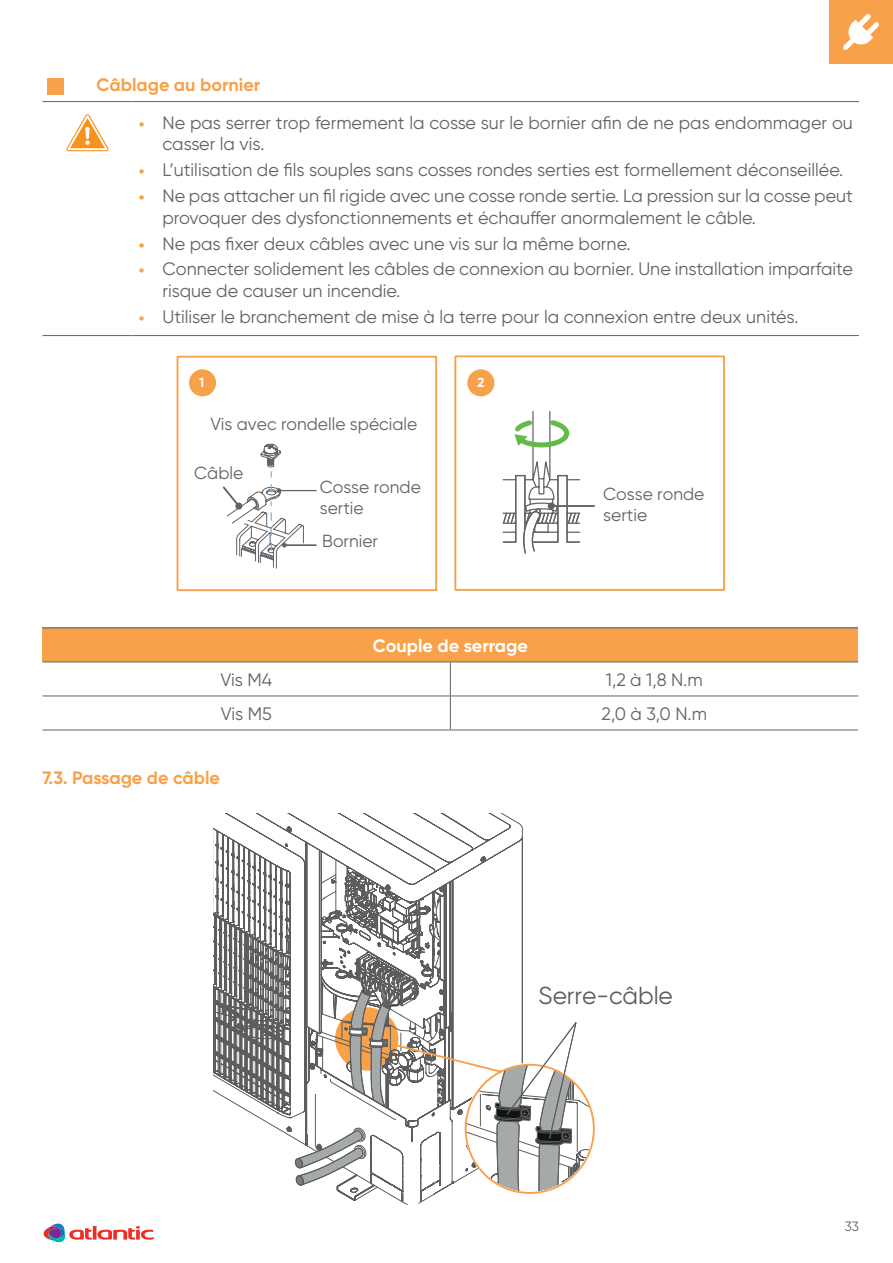
<style>
.page{position:relative;width:893px;height:1263px;background:#fff}
.page>*{position:absolute;margin:0;border:0;box-sizing:border-box;transform-origin:0 0}
.t1{font:24.6px "Gilroy";letter-spacing:-.005em;color:#5b5d5e}
.t2{font:18px/21.6px "Gilroy";color:#636366}
.t3{font:700 18px "Gilroy";color:#f8a14b}
.t4{font:700 18px "Gilroy";color:#fff}
.t5{font:17.4px/21px "Gilroy";color:#636366}
.t6{font:13.5px "Gilroy";color:#636366}
.t7{font:700 13.2px "Gilroy";color:#fff}
.s1{font-family:"Arial";font-weight:400;font-size:72px}
.s2{font-size:21.6px;color:#f8a14b}
</style>
<div class="page">
<div style="left:829px;top:0;width:64px;height:64px;background:#f8a14b"></div>
<svg style="left:843px;top:14px;width:36px;height:36px"></svg>
<svg style="left:43px;top:1223px;width:111px;height:20px"></svg>
<hr style="left:43px;top:101px;width:89px;height:1px;background:#636366">
<hr style="left:132px;top:101px;width:727px;height:1px;background:#636366">
<hr style="left:43px;top:335px;width:89px;height:1px;background:#636366">
<hr style="left:132px;top:335px;width:727px;height:1px;background:#636366">
<svg style="left:66px;top:114px;width:42px;height:37px"></svg>
<svg style="left:502px;top:411px;width:79px;height:143px"></svg>
<hr style="left:551px;top:505px;width:43px;height:2px;background:#636366">
<div style="left:548px;top:502px;width:7px;height:7px;background:#636366;border-radius:50%"></div>
<hr style="left:279px;top:490px;width:37px;height:1px;background:#636366">
<hr style="left:284px;top:545px;width:32px;height:1px;background:#636366">
<svg style="left:223px;top:443px;width:81px;height:126px"></svg>
<div style="left:177px;top:356px;width:260px;height:235px;border:2px solid #f8a14b"></div>
<div style="left:454px;top:355px;width:271px;height:236px;border:2px solid #f8a14b"></div>
<div style="left:188px;top:369px;width:29px;height:28px;background:#f8a14b;border-radius:50%"></div>
<div style="left:188px;top:368px;width:29px;height:30px;border:1px solid #fff;border-radius:50%"></div>
<div style="left:467px;top:369px;width:28px;height:28px;background:#f8a14b;border-radius:50%"></div>
<div style="left:466px;top:368px;width:30px;height:30px;border:1px solid #fff;border-radius:50%"></div>
<div style="left:43px;top:628px;width:815px;height:34px;background:#f8a14b"></div>
<hr style="left:43px;top:627px;width:407px;height:1px;background:#636366">
<hr style="left:450px;top:627px;width:408px;height:1px;background:#636366">
<hr style="left:43px;top:661px;width:407px;height:1px;background:#636366">
<hr style="left:450px;top:661px;width:408px;height:1px;background:#636366">
<hr style="left:450px;top:662px;width:1px;height:33px;background:#636366">
<hr style="left:43px;top:695px;width:407px;height:1px;background:#636366">
<hr style="left:450px;top:695px;width:408px;height:1px;background:#636366">
<hr style="left:450px;top:696px;width:1px;height:34px;background:#636366">
<hr style="left:43px;top:730px;width:407px;height:1px;background:#636366">
<hr style="left:450px;top:730px;width:408px;height:1px;background:#636366">
<svg style="left:214px;top:813px;width:381px;height:392px"></svg>
<p class="t3" style="left:43px;top:73px;width:219px"><span class="s1">▪</span> Câblage au bornier</p>
<p class="t2" style="left:162px;top:111px;width:692px;text-indent:-24px"><span class="s2">•</span> Ne pas serrer trop fermement la cosse sur le bornier afin de ne pas endommager ou casser la vis.</p>
<p class="t2" style="left:138px;top:159px;width:706px"><span class="s2">•</span> L’utilisation de fils souples sans cosses rondes serties est formellement déconseillée.</p>
<p class="t2" style="left:162px;top:185px;width:692px;text-indent:-24px"><span class="s2">•</span> Ne pas attacher un fil rigide avec une cosse ronde sertie. La pression sur la cosse peut provoquer des dysfonctionnements et échauffer anormalement le câble.</p>
<p class="t2" style="left:138px;top:232px;width:494px"><span class="s2">•</span> Ne pas fixer deux câbles avec une vis sur la même borne.</p>
<p class="t2" style="left:162px;top:258px;width:692px;text-indent:-24px"><span class="s2">•</span> Connecter solidement les câbles de connexion au bornier. Une installation imparfaite risque de causer un incendie.</p>
<p class="t2" style="left:138px;top:305px;width:662px"><span class="s2">•</span> Utiliser le branchement de mise à la terre pour la connexion entre deux unités.</p>
<p class="t7" style="left:199px;top:374px;width:7px">1</p>
<p class="t7" style="left:478px;top:374px;width:8px">2</p>
<p class="t5" style="left:211px;top:413px;width:208px">Vis avec rondelle spéciale</p>
<p class="t5" style="left:194px;top:462px;width:51px">Câble</p>
<p class="t5" style="left:320px;top:476px;width:103px">Cosse ronde sertie</p>
<p class="t5" style="left:322px;top:530px;width:57px">Bornier</p>
<p class="t4" style="left:373px;top:635px;width:157px">Couple de serrage</p>
<p class="t5" style="left:603px;top:483px;width:103px">Cosse ronde sertie</p>
<p class="t2" style="left:221px;top:669px;width:53px">Vis M4</p>
<p class="t2" style="left:606px;top:669px;width:98px">1,2 à 1,8 N.m</p>
<p class="t2" style="left:221px;top:703px;width:53px">Vis M5</p>
<p class="t2" style="left:602px;top:703px;width:107px">2,0 à 3,0 N.m</p>
<p class="t3" style="left:43px;top:766px;width:179px">7.3. Passage de câble</p>
<h1 class="t1" style="left:539px;top:980px;width:136px">Serre-câble</h1>
<p class="t6" style="left:845px;top:1218px;width:16px">33</p>
</div>
